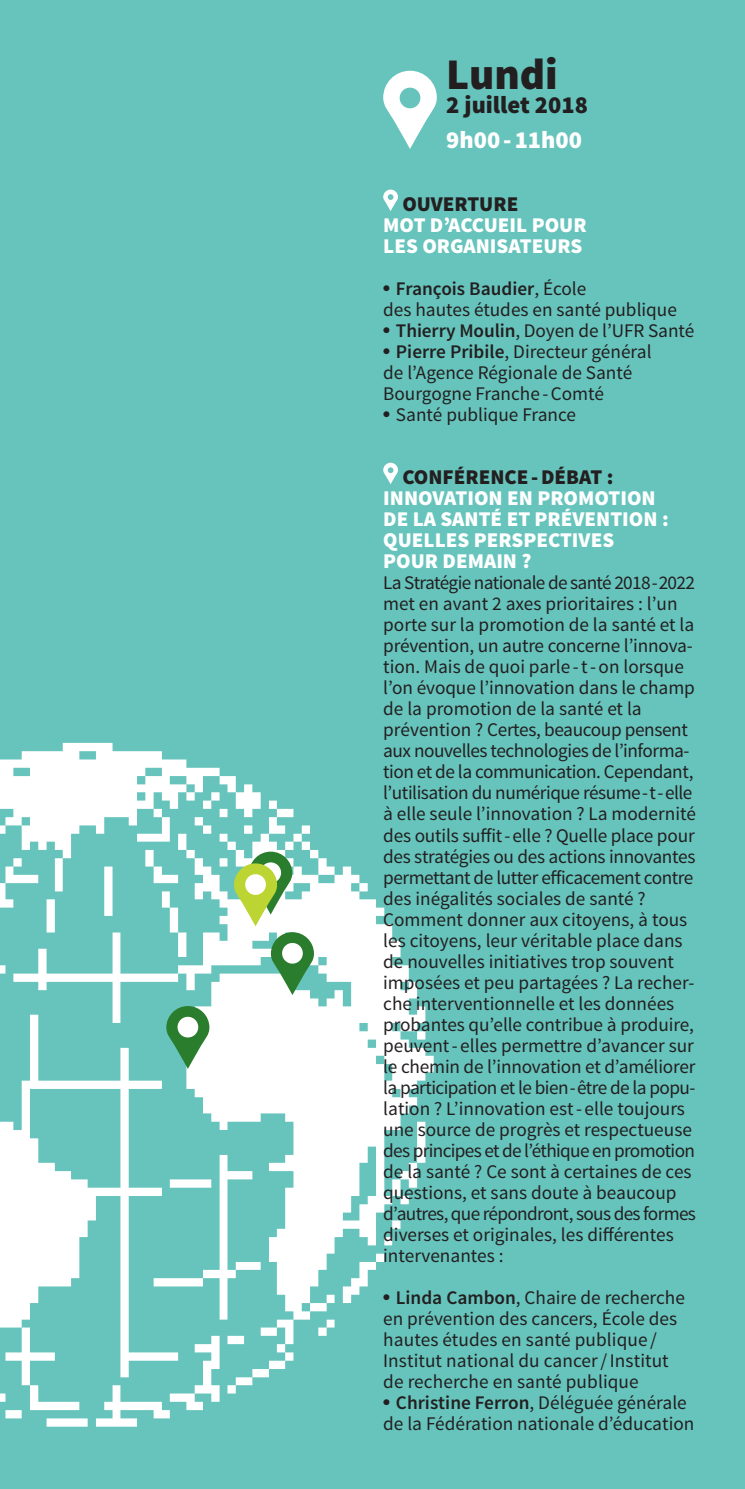
<style>
.page{position:relative;width:745px;height:1489px;background:#fff}
.page>*{position:absolute;margin:0;border:0;box-sizing:border-box;transform-origin:0 0}
.t1{font:900 43.75px "Source Sans Pro";color:#231f20}
.t2{font:900 24.5px "Source Sans Pro";color:#231f20}
.t3{font:900 24.5px "Source Sans Pro";color:#fff}
.t4{font:900 21px/21px "Source Sans Pro";color:#fff}
.t5{font:900 21px "Source Sans Pro";color:#231f20}
.t6{font:19.25px/21px "Source Sans Pro";color:#231f20}
.t7{font:19.25px "Source Sans Pro";letter-spacing:-.025em;color:#231f20}
.t8{font:19.25px/21px "Source Sans Pro";letter-spacing:-.035em;color:#231f20}
.t9{font:19.25px "Source Sans Pro";letter-spacing:-.03em;color:#231f20}
.t10{font:19.25px "Source Sans Pro";letter-spacing:-.02em;color:#231f20}
.t11{font:600 19.25px "Source Sans Pro";color:#231f20}
.s1{font-family:"Arial Rounded MT Std";font-weight:800}
.s2{font-weight:400}
.s3{font-weight:600}
</style>
<div class="page">
<div style="left:0;top:0;width:744px;height:1488px;background:#66c4bc"></div>
<img style="left:0;top:742px;width:434px;height:685px">
<svg style="left:166px;top:1005px;width:43px;height:63px"></svg>
<div style="left:177px;top:1016px;width:21px;height:21px;background:#fff;border-radius:50%"></div>
<svg style="left:271px;top:932px;width:43px;height:63px"></svg>
<div style="left:282px;top:942px;width:20px;height:21px;background:#fff;border-radius:50%"></div>
<svg style="left:234px;top:851px;width:58px;height:75px;background:#b3d28c"></svg>
<div style="left:245px;top:874px;width:21px;height:20px;background:#fff;border-radius:50%"></div>
<svg style="left:383px;top:189px;width:15px;height:22px"></svg>
<svg style="left:383px;top:462px;width:15px;height:22px"></svg>
<svg style="left:383px;top:71px;width:53px;height:78px"></svg>
<div style="left:399px;top:88px;width:21px;height:20px;background:#66c4bc;border-radius:50%"></div>
<p class="t1" style="left:446px;top:46px;width:113px">Lundi</p>
<p class="t2" style="left:446px;top:89px;width:143px">2 juillet 2018</p>
<p class="t3" style="left:446px;top:124px;width:137px">9h00-11h00</p>
<p class="t5" style="left:402px;top:190px;width:117px">OUVERTURE</p>
<p class="t4" style="left:383px;top:215px;width:205px">MOT D’ACCUEIL POUR</p>
<p class="t4" style="left:383px;top:236px;width:200px">LES ORGANISATEURS</p>
<p class="t11" style="left:383px;top:277px;width:204px"><span class="s1">•</span> François Baudier<span class="s2">, École</span></p>
<p class="t6" style="left:383px;top:299px;width:295px">des hautes études en santé publique</p>
<p class="t6" style="left:383px;top:320px;width:312px"><span class="s1">•</span> <span class="s3">Thierry Moulin</span>, Doyen de l’UFR Santé</p>
<p class="t6" style="left:383px;top:341px;width:270px"><span class="s1">•</span> <span class="s3">Pierre Pribile</span>, Directeur général de l’Agence Régionale de Santé<br>Bourgogne Franche -Comté</p>
<p class="t6" style="left:383px;top:404px;width:194px"><span class="s1">•</span> Santé publique France</p>
<p class="t5" style="left:402px;top:463px;width:212px">CONFÉRENCE-DÉBAT :</p>
<p class="t4" style="left:383px;top:488px;width:287px">INNOVATION EN PROMOTION<br>DE LA SANTÉ ET PRÉVENTION :<br>QUELLES PERSPECTIVES</p>
<p class="t4" style="left:383px;top:551px;width:150px">POUR DEMAIN ?</p>
<p class="t8" style="left:383px;top:572px;width:313px">La Stratégie nationale de santé 2018-2022</p>
<p class="t6" style="left:383px;top:593px;width:312px">met en avant 2 axes prioritaires : l’un porte sur la promotion de la santé et la</p>
<p class="t6" style="left:383px;top:635px;width:311px">prévention, un autre concerne l’innova-</p>
<p class="t6" style="left:383px;top:656px;width:313px">tion. Mais de quoi parle -t-on lorsque l’on évoque l’innovation dans le champ</p>
<p class="t6" style="left:383px;top:698px;width:260px">de la promotion de la santé et la</p>
<p class="t10" style="left:383px;top:718px;width:306px">prévention ? Certes, beaucoup pensent</p>
<p class="t7" style="left:383px;top:739px;width:308px">aux nouvelles technologies de l’informa-</p>
<p class="t7" style="left:383px;top:760px;width:311px">tion et de la communication. Cependant,</p>
<p class="t7" style="left:383px;top:781px;width:310px">l’utilisation du numérique résume-t-elle</p>
<p class="t6" style="left:383px;top:803px;width:314px">à elle seule l’innovation ? La modernité des outils suffit-elle ? Quelle place pour</p>
<p class="t6" style="left:383px;top:845px;width:314px">des stratégies ou des actions innovantes</p>
<p class="t7" style="left:383px;top:865px;width:311px">permettant de lutter efficacement contre</p>
<p class="t6" style="left:383px;top:887px;width:305px">des inégalités sociales de santé ?<br>Comment donner aux citoyens, à tous</p>
<p class="t6" style="left:383px;top:929px;width:301px">les citoyens, leur véritable place dans</p>
<p class="t6" style="left:383px;top:950px;width:312px">de nouvelles initiatives trop souvent imposées et peu partagées ? La recher-</p>
<p class="t6" style="left:383px;top:992px;width:312px">che interventionnelle et les données probantes qu’elle contribue à produire,</p>
<p class="t6" style="left:383px;top:1034px;width:312px">peuvent- elles permettre d’avancer sur</p>
<p class="t6" style="left:383px;top:1055px;width:313px">le chemin de l’innovation et d’améliorer</p>
<p class="t9" style="left:383px;top:1075px;width:313px">la participation et le bien-être de la popu-</p>
<p class="t6" style="left:383px;top:1097px;width:303px">lation ? L’innovation est- elle toujours</p>
<p class="t8" style="left:383px;top:1118px;width:313px">une source de progrès et respectueuse des principes et de l’éthique en promotion</p>
<p class="t6" style="left:383px;top:1160px;width:314px">de la santé ? Ce sont à certaines de ces questions, et sans doute à beaucoup d’autres, que répondront, sous des formes</p>
<p class="t6" style="left:383px;top:1223px;width:292px">diverses et originales, les différentes intervenantes :</p>
<p class="t6" style="left:383px;top:1286px;width:303px"><span class="s1">•</span> <span class="s3">Linda Cambon</span>, Chaire de recherche</p>
<p class="t6" style="left:383px;top:1307px;width:295px">en prévention des cancers, École des hautes études en santé publique /<br>Institut national du cancer/Institut</p>
<p class="t6" style="left:383px;top:1370px;width:257px">de recherche en santé publique</p>
<p class="t6" style="left:383px;top:1391px;width:305px"><span class="s1">•</span> <span class="s3">Christine Ferron</span>, Déléguée générale</p>
<p class="t6" style="left:383px;top:1412px;width:312px">de la Fédération nationale d’éducation</p>
</div>
